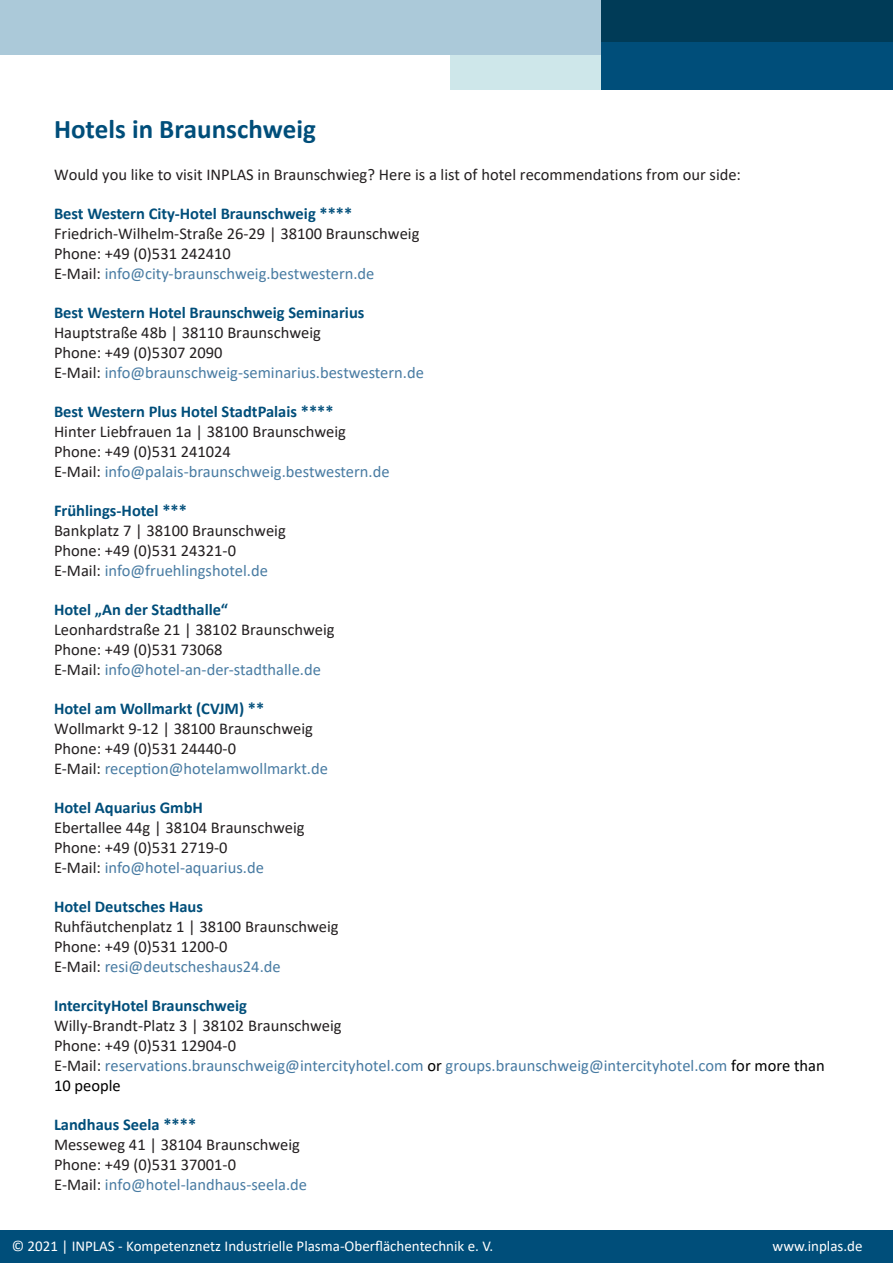
<style>
.page{position:relative;width:893px;height:1263px;background:#fff}
.page>*{position:absolute;margin:0;border:0;box-sizing:border-box;transform-origin:0 0}
.t1{font:700 27px "Calibri";color:#004e7a}
.t2{font:16.5px/19.8px "Calibri";color:#231f20}
.t3{font:16.5px/19.8px "Calibri";color:#477aa2}
.t4{font:15px "Calibri";color:#fff}
.s1{font-weight:700;color:#004e7a}
.s2{color:#497ca3}
.s3{color:#477aa2}
.s4{color:#231f20}
.s5{color:#000}
</style>
<div class="page">
<div style="left:450px;top:48px;width:156px;height:41px;background:#cee7ea"></div>
<div style="left:0;top:0;width:606px;height:54px;background:#abc9d9"></div>
<div style="left:602px;top:0;width:291px;height:89px;background:#004e7a"></div>
<div style="left:602px;top:0;width:291px;height:42px;background:#003b57"></div>
<div style="left:0;top:1230px;width:893px;height:33px;background:#004e7a"></div>
<p class="t1" style="left:54px;top:110px;width:263px">Hotels in Braunschweig</p>
<p class="t2" style="left:54px;top:164px;width:689px">Would you like to visit INPLAS in Braunschwieg? Here is a list of hotel recommendations from our side:</p>
<p class="t2" style="left:54px;top:203px;width:367px"><span class="s1">Best Western City-Hotel Braunschweig **** </span>Friedrich-Wilhelm-Straße 26-29 | 38100 Braunschweig Phone: +49 (0)531 242410<br>E-Mail: <span class="s2">info@city-braunschweig.bestwestern.de</span></p>
<p class="t2" style="left:54px;top:302px;width:371px"><span class="s1">Best Western Hotel Braunschweig Seminarius </span>Hauptstraße 48b | 38110 Braunschweig<br>Phone: +49 (0)5307 2090<br>E-Mail: <span class="s2">info@braunschweig-seminarius.bestwestern.de</span></p>
<p class="t2" style="left:54px;top:401px;width:337px"><span class="s1">Best Western Plus Hotel StadtPalais ****<br></span>Hinter Liebfrauen 1a | 38100 Braunschweig Phone: +49 (0)531 241024<br>E-Mail: <span class="s2">info@palais-braunschweig.bestwestern.de</span></p>
<p class="t2" style="left:54px;top:500px;width:233px"><span class="s1">Frühlings-Hotel ***<br></span>Bankplatz 7 | 38100 Braunschweig<br>Phone: +49 (0)531 24321-0<br>E-Mail: <span class="s2">info@fruehlingshotel.de</span></p>
<p class="t2" style="left:54px;top:599px;width:282px"><span class="s1">Hotel „An der Stadthalle“ </span>Leonhardstraße 21 | 38102 Braunschweig Phone: +49 (0)531 73068<br>E-Mail: <span class="s2">info@hotel-an-der-stadthalle.de</span></p>
<p class="t2" style="left:54px;top:698px;width:275px"><span class="s1">Hotel am Wollmarkt (CVJM) ** </span>Wollmarkt 9-12 | 38100 Braunschweig Phone: +49 (0)531 24440-0<br>E-Mail: <span class="s2">reception@hotelamwollmarkt.de</span></p>
<p class="t2" style="left:54px;top:797px;width:252px"><span class="s1">Hotel Aquarius GmbH<br></span>Ebertallee 44g | 38104 Braunschweig<br>Phone: +49 (0)531 2719-0<br>E-Mail: <span class="s3">info@hotel-aquarius.de</span></p>
<p class="t2" style="left:54px;top:896px;width:286px"><span class="s1">Hotel Deutsches Haus<br></span>Ruhfäutchenplatz 1 | 38100 Braunschweig<br>Phone: +49 (0)531 1200-0<br>E-Mail: <span class="s2">resi@deutscheshaus24.de</span></p>
<p class="t3" style="left:54px;top:995px;width:772px"><span class="s1">IntercityHotel Braunschweig<br></span><span class="s4">Willy-Brandt-Platz 3 | 38102 Braunschweig<br>Phone: +49 (0)531 12904-0<br>E-Mail:</span> reservations.braunschweig@intercityhotel.com <span class="s5">or</span> groups.braunschweig@intercityhotel.com <span class="s5">for more than 10 people</span></p>
<p class="t2" style="left:54px;top:1114px;width:255px"><span class="s1">Landhaus Seela ****<br></span>Messeweg 41 | 38104 Braunschweig<br>Phone: +49 (0)531 37001-0<br>E-Mail: <span class="s2">info@hotel-landhaus-seela.de</span></p>
<p class="t4" style="left:12px;top:1235px;width:483px">© 2021 | INPLAS - Kompetenznetz Industrielle Plasma-Oberflächentechnik e. V.</p>
<p class="t4" style="left:773px;top:1235px;width:91px">www.inplas.de</p>
</div>
